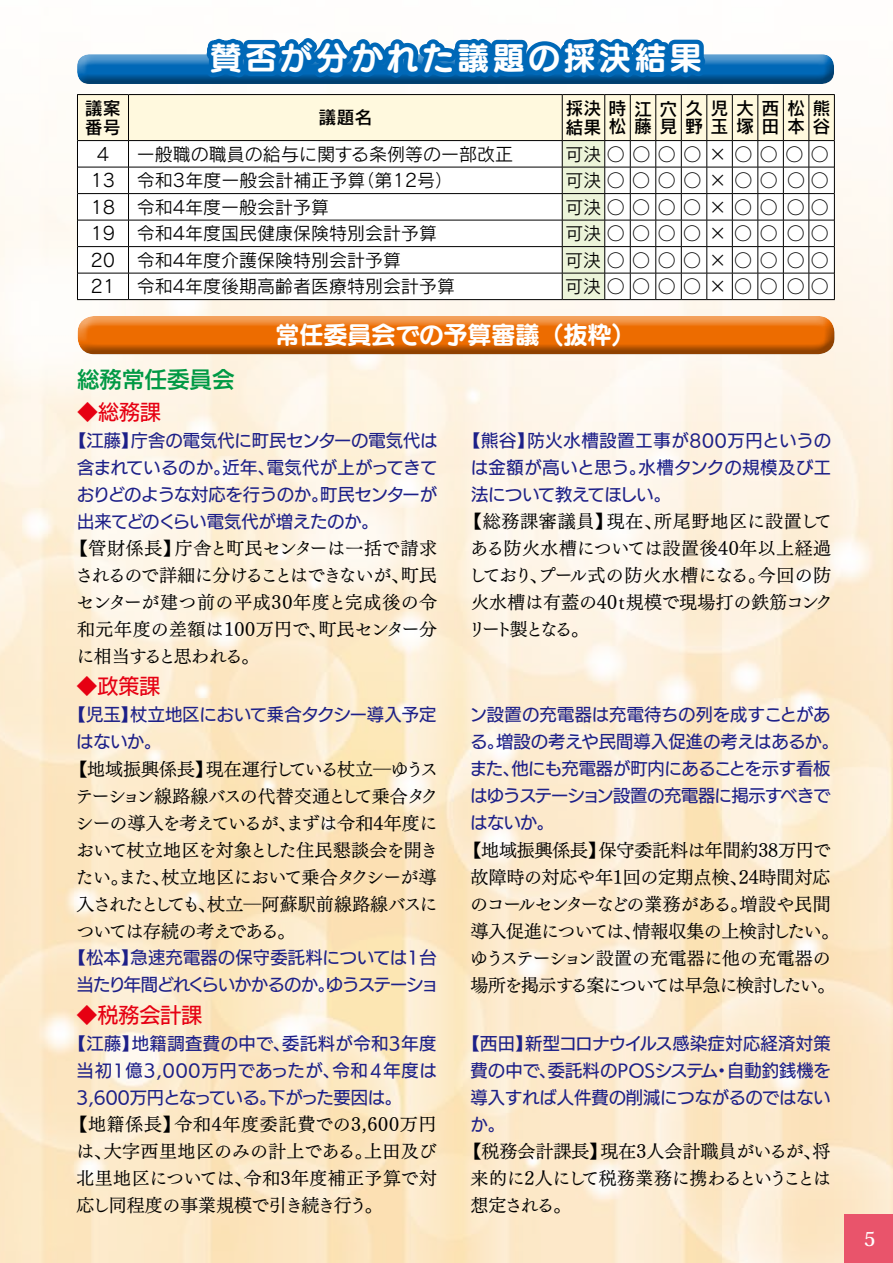
<style>
.page{position:relative;width:893px;height:1263px;background:#fff}
.page>*{position:absolute;margin:0;border:0;box-sizing:border-box;transform-origin:0 0}
.t1{font:31.5px "UD Marugo Large Pro B";letter-spacing:.125em;color:#fff}
.t2{font:24px "UD Marugo Large Pro B";color:#fff}
.t3{font:22.5px "UD Kakugo Large Pro DB";color:#094}
.t4{font:21px "UD Kakugo Large Pro M";color:#e60012}
.t5{font:700 19.2px "Koz Min Pro";color:#fff}
.t6{font:18px/27px "UD Mincho Pro M";letter-spacing:-.015em;color:#000;text-align:justify}
.t7{font:18px "Rodin Pro M";color:#000}
.t8{font:18px/27px "UD Mincho Pro M";letter-spacing:-.045em;color:#000}
.t9{font:18px/27px "UD Mincho Pro M";letter-spacing:.01em;color:#000}
.t10{font:18px/18px "Rodin Pro DB";color:#000}
.t11{font:17.25px/27px "UD Kakugo Large Pro M";letter-spacing:-.005em;color:#1d2088;text-align:justify}
.t12{font:17.25px/27px "UD Kakugo Large Pro M";letter-spacing:-.03em;color:#1d2088;text-align:center}
</style>
<div class="page">
<div style="left:78px;top:313px;width:759px;height:31px;background:#fff;opacity:.5"></div>
<div style="left:78px;top:319px;width:759px;height:36px;background:#000;opacity:.4"></div>
<div style="left:844px;top:1214px;width:49px;height:49px;background:#e9546b"></div>
<svg style="left:77px;top:7px;width:758px;height:293px"></svg>
<h1 class="t1" style="left:210px;top:31px;width:493px">賛否が分かれた議題の採決結果</h1>
<p class="t10" style="left:85px;top:97px;width:37px;line-height:19.5px">議案番号</p>
<p class="t10" style="left:318px;top:108px;width:55px">議題名</p>
<p class="t10" style="left:565px;top:97px;width:62px;line-height:19.5px">採決時結果松</p>
<p class="t10" style="left:634px;top:99px;width:19px;line-height:17.5px">江藤</p>
<p class="t10" style="left:659px;top:100px;width:19px;line-height:17.1px">穴見</p>
<p class="t10" style="left:685px;top:99px;width:19px">久野</p>
<p class="t10" style="left:711px;top:99px;width:19px">児玉</p>
<p class="t10" style="left:736px;top:99px;width:19px">大塚</p>
<p class="t10" style="left:762px;top:99px;width:18px">西田</p>
<p class="t10" style="left:787px;top:99px;width:19px">松本</p>
<p class="t10" style="left:813px;top:99px;width:19px">熊谷</p>
<p class="t7" style="left:97px;top:142px;width:14px">4</p>
<p class="t7" style="left:137px;top:142px;width:378px">一般職の職員の給与に関する条例等の一部改正</p>
<p class="t7" style="left:565px;top:142px;width:265px">可決○○○○×○○○○</p>
<p class="t7" style="left:90px;top:169px;width:364px">13 令和3年度一般会計補正予算（第12号）</p>
<p class="t7" style="left:565px;top:169px;width:265px">可決○○○○×○○○○</p>
<p class="t7" style="left:90px;top:195px;width:240px">18 令和4年度一般会計予算</p>
<p class="t7" style="left:565px;top:195px;width:265px">可決○○○○×○○○○</p>
<p class="t7" style="left:90px;top:222px;width:348px">19 令和4年度国民健康保険特別会計予算</p>
<p class="t7" style="left:565px;top:222px;width:265px">可決○○○○×○○○○</p>
<p class="t7" style="left:90px;top:248px;width:312px">20 令和4年度介護保険特別会計予算</p>
<p class="t7" style="left:565px;top:248px;width:265px">可決○○○○×○○○○</p>
<p class="t7" style="left:90px;top:275px;width:366px">21 令和4年度後期高齢者医療特別会計予算</p>
<p class="t7" style="left:565px;top:275px;width:265px">可決○○○○×○○○○</p>
<h3 class="t3" style="left:77px;top:361px;width:159px">総務常任委員会</h3>
<h2 class="t2" style="left:275px;top:314px;width:361px">常任委員会での予算審議（抜粋）</h2>
<p class="t4" style="left:77px;top:395px;width:85px">◆総務課</p>
<p class="t11" style="left:77px;top:426px;width:362px;text-indent:-8px">【江藤】庁舎の電気代に町民センターの電気代は含まれているのか。近年、電気代が上がってきておりどのような対応を行うのか。町民センターが出来てどのくらい電気代が増えたのか。</p>
<p class="t6" style="left:75px;top:534px;width:363px;text-indent:-6px">【管財係長】庁舎と町民センターは一括で請求されるので詳細に分けることはできないが、町民センターが建つ前の平成30年度と完成後の令和元年度の差額は100万円で、町民センター分に相当すると思われる。</p>
<p class="t4" style="left:77px;top:669px;width:86px">◆政策課</p>
<p class="t11" style="left:76px;top:701px;width:362px;text-indent:-8px">【児玉】杖立地区において乗合タクシー導入予定はないか。</p>
<p class="t8" style="left:75px;top:755px;width:365px;text-indent:-6px">【地域振興係長】現在運行している杖立―ゆうステーション線路線バスの代替交通として乗合タクシーの導入を考えているが、まずは令和4年度において杖立地区を対象とした住民懇談会を開きたい。また、杖立地区において乗合タクシーが導入されたとしても、杖立―阿蘇駅前線路線バスについては存続の考えである。</p>
<p class="t12" style="left:69px;top:944px;width:371px">【松本】急速充電器の保守委託料については1台当たり年間どれくらいかかるのか。ゆうステーショ</p>
<p class="t4" style="left:77px;top:997px;width:128px">◆税務会計課</p>
<p class="t11" style="left:77px;top:1029px;width:362px;text-indent:-8px">【江藤】地籍調査費の中で、委託料が令和3年度当初1億3,000万円であったが、令和４年度は3,600万円となっている。下がった要因は。</p>
<p class="t6" style="left:76px;top:1110px;width:362px;text-indent:-7px">【地籍係長】令和4年度委託費での3,600万円は、大字西里地区のみの計上である。上田及び北里地区については、令和3年度補正予算で対応し同程度の事業規模で引き続き行う。</p>
<p class="t11" style="left:471px;top:426px;width:362px;text-indent:-8px">【熊谷】防火水槽設置工事が800万円というのは金額が高いと思う。水槽タンクの規模及び工法について教えてほしい。</p>
<p class="t9" style="left:464px;top:507px;width:371px">【総務課審議員】現在、所尾野地区に設置してある防火水槽については設置後40年以上経過しており、プール式の防火水槽になる。今回の防火水槽は有蓋の40ｔ規模で現場打の鉄筋コンクリート製となる。</p>
<p class="t11" style="left:470px;top:701px;width:371px;text-align:left">ン設置の充電器は充電待ちの列を成すことがある。増設の考えや民間導入促進の考えはあるか。また、他にも充電器が町内にあることを示す看板はゆうステーション設置の充電器に掲示すべきではないか。</p>
<p class="t6" style="left:463px;top:836px;width:378px;text-align:center">【地域振興係長】保守委託料は年間約38万円で故障時の対応や年1回の定期点検、24時間対応のコールセンターなどの業務がある。増設や民間導入促進については、情報収集の上検討したい。ゆうステーション設置の充電器に他の充電器の場所を掲示する案については早急に検討したい。</p>
<p class="t11" style="left:470px;top:1029px;width:362px;text-indent:-8px">【西田】新型コロナウイルス感染症対応経済対策費の中で、委託料のPOSシステム・自動釣銭機を導入すれば人件費の削減につながるのではないか。</p>
<p class="t6" style="left:471px;top:1137px;width:362px;text-indent:-7px">【税務会計課長】現在3人会計職員がいるが、将来的に2人にして税務業務に携わるということは想定される。</p>
<p class="t5" style="left:864px;top:1225px;width:13px">5</p>
</div>
